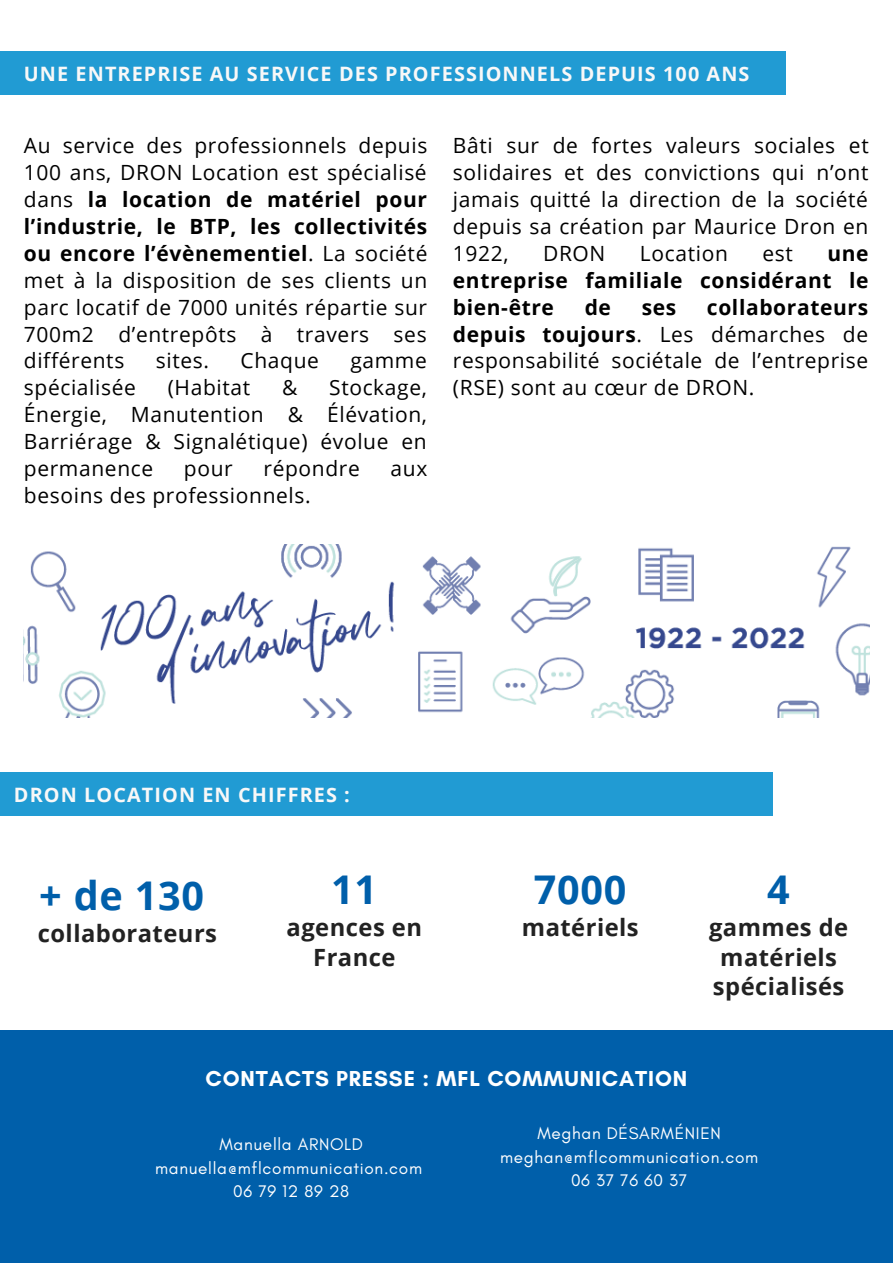
<style>
.page{position:relative;width:893px;height:1264px;background:#fff}
.page>*{position:absolute;margin:0;border:0;box-sizing:border-box;transform-origin:0 0}
.t1{font:700 39.6px "Open Sans";letter-spacing:.02em;color:#005faa}
.t2{font:700 23.7px/29.2px "Open Sans";letter-spacing:.02em;color:#222;text-align:center}
.t3{font:700 22.05px "Glacial Indifference";letter-spacing:.04em;color:#fff}
.t4{font:21px/27px "Open Sans";letter-spacing:.03em;color:#000;text-align:justify}
.t5{font:700 21px/27px "Open Sans";letter-spacing:.03em;color:#000;text-align:justify}
.t6{font:700 19.8px "Open Sans";letter-spacing:.055em;color:#f8f8f8}
.t7{font:17.1px/23.5px "Glacial Indifference";letter-spacing:.04em;color:#fff;text-align:center}
.s1{font-weight:700}
</style>
<div class="page">
<div style="left:0;top:772px;width:773px;height:44px;background:#219bd3"></div>
<div style="left:0;top:51px;width:786px;height:44px;background:#219bd3"></div>
<img style="left:23px;top:544px;width:846px;height:173px">
<div style="left:0;top:1029px;width:892px;height:233px;background:#005faa"></div>
<p class="t6" style="left:24px;top:60px;width:727px">UNE ENTREPRISE AU SERVICE DES PROFESSIONNELS DEPUIS 100 ANS</p>
<p class="t4" style="left:24px;top:131px;width:405px">Au service des professionnels depuis 100 ans, DRON Location est spécialisé dans <span class="s1">la location de matériel pour l’industrie, le BTP, les collectivités ou encore l’évènementiel</span>. La société met à la disposition de ses clients un parc locatif de 7000 unités répartie sur 700m2 d’entrepôts à travers ses différents</p>
<p class="t4" style="left:156px;top:347px;width:55px">sites.</p>
<p class="t4" style="left:240px;top:347px;width:80px">Chaque</p>
<p class="t4" style="left:350px;top:347px;width:78px">gamme</p>
<p class="t4" style="left:24px;top:374px;width:114px">spécialisée</p>
<p class="t4" style="left:168px;top:374px;width:84px">(Habitat</p>
<p class="t4" style="left:282px;top:374px;width:17px">&amp;</p>
<p class="t4" style="left:24px;top:374px;width:404px;text-indent:305px">Stockage, Énergie, Manutention &amp; Élévation, Barriérage &amp; Signalétique) évolue en permanence</p>
<p class="t4" style="left:184px;top:455px;width:50px">pour</p>
<p class="t4" style="left:263px;top:455px;width:98px">répondre</p>
<p class="t4" style="left:390px;top:455px;width:38px">aux</p>
<p class="t4" style="left:24px;top:482px;width:288px">besoins des professionnels.</p>
<p class="t4" style="left:453px;top:131px;width:417px">Bâti sur de fortes valeurs sociales et solidaires et des convictions qui n’ont jamais quitté la direction de la société depuis sa création par Maurice Dron en 1922,</p>
<p class="t4" style="left:543px;top:239px;width:64px">DRON</p>
<p class="t4" style="left:640px;top:239px;width:89px">Location</p>
<p class="t4" style="left:762px;top:239px;width:32px">est</p>
<p class="t5" style="left:453px;top:239px;width:417px;text-indent:374px">une entreprise familiale considérant le bien-être</p>
<p class="t4" style="left:453px;top:293px;width:417px;text-indent:254px"><span class="s1">collaborateurs depuis toujours</span>. Les démarches de responsabilité sociétale de l’entreprise (RSE) sont au cœur de DRON.</p>
<p class="t5" style="left:584px;top:293px;width:28px">de</p>
<p class="t5" style="left:641px;top:293px;width:36px">ses</p>
<p class="t6" style="left:14px;top:780px;width:337px">DRON LOCATION EN CHIFFRES :</p>
<h1 class="t1" style="left:39px;top:867px;width:166px">+ de 130</h1>
<p class="t2" style="left:38px;top:918px;width:181px">collaborateurs</p>
<h1 class="t1" style="left:331px;top:861px;width:47px">11</h1>
<p class="t2" style="left:286px;top:912px;width:137px">agences en<br>France</p>
<h1 class="t1" style="left:533px;top:861px;width:94px">7000</h1>
<p class="t2" style="left:522px;top:912px;width:118px">matériels</p>
<h1 class="t1" style="left:767px;top:861px;width:24px">4</h1>
<p class="t2" style="left:709px;top:912px;width:141px">gammes de matériels spécialisés</p>
<p class="t3" style="left:205px;top:1065px;width:483px">CONTACTS PRESSE : MFL COMMUNICATION</p>
<p class="t7" style="left:500px;top:1121px;width:260px">Meghan DÉSARMÉNIEN meghan@mflcommunication.com<br>06 37 76 60 37</p>
<p class="t7" style="left:155px;top:1132px;width:268px">Manuella ARNOLD manuella@mflcommunication.com<br>06 79 12 89 28</p>
</div>
